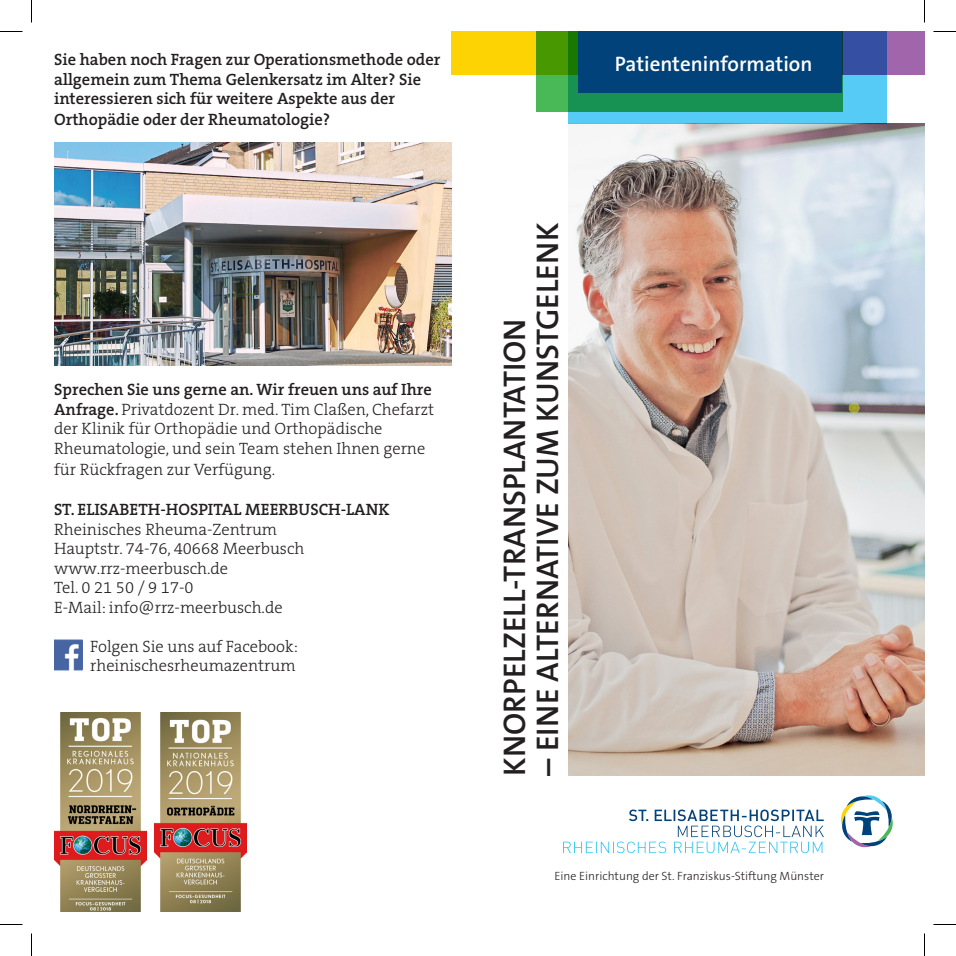
<style>
.page{position:relative;width:956px;height:956px;background:#fff}
.page>*{position:absolute;margin:0;border:0;box-sizing:border-box;transform-origin:0 0}
.t1{font:600 31.5px "The Sans B W6";color:#231f20}
.t2{font:600 21px "The Sans B W6";color:#fff}
.t3{font:300 16.5px/19.5px "The Serif B W3";color:#231f20}
.t4{font:600 16.5px/19.5px "The Serif B W6";color:#231f20}
.t5{font:300 12px "The Sans B W3";color:#231f20}
.s1{font-family:"The Serif B W6";font-weight:600}
</style>
<div class="page">
<img style="left:569px;top:123px;width:355px;height:653px">
<svg style="left:563px;top:809px;width:261px;height:44px"></svg>
<svg style="left:841px;top:795px;width:52px;height:53px"></svg>
<img style="left:54px;top:142px;width:397px;height:224px">
<img style="left:54px;top:640px;width:29px;height:31px">
<img style="left:155px;top:713px;width:92px;height:199px">
<img style="left:54px;top:713px;width:92px;height:199px">
<div style="left:842px;top:32px;width:82px;height:43px;background:#a065aa"></div>
<div style="left:451px;top:32px;width:365px;height:43px;background:#fed304"></div>
<svg style="left:569px;top:32px;width:318px;height:91px;background:#4ca9dd"></svg>
<svg style="left:536px;top:32px;width:306px;height:80px;background:#269741"></svg>
<div style="left:578px;top:32px;width:264px;height:61px;background:#004279"></div>
<svg style="left:0;top:31px;width:22px;height:1px"></svg>
<svg style="left:933px;top:31px;width:23px;height:1px"></svg>
<svg style="left:0;top:924px;width:22px;height:1px"></svg>
<svg style="left:933px;top:924px;width:23px;height:1px"></svg>
<svg style="left:31px;top:0;width:1px;height:23px"></svg>
<svg style="left:31px;top:933px;width:1px;height:23px"></svg>
<svg style="left:924px;top:0;width:1px;height:23px"></svg>
<svg style="left:924px;top:933px;width:1px;height:23px"></svg>
<p class="t4" style="left:54px;top:50px;width:388px">Sie haben noch Fragen zur Operationsmethode oder allgemein zum Thema Gelenkersatz im Alter? Sie interessieren sich für weitere Aspekte aus der</p>
<p class="t4" style="left:54px;top:110px;width:277px">Orthopädie oder der Rheumatologie?</p>
<p class="t3" style="left:54px;top:380px;width:382px"><span class="s1">Sprechen Sie uns gerne an. Wir freuen uns auf Ihre<br>Anfrage.</span> Privatdozent Dr. med. Tim Claßen, Chefarzt der Klinik für Orthopädie und Orthopädische</p>
<p class="t3" style="left:54px;top:439px;width:373px">Rheumatologie, und sein Team stehen Ihnen gerne</p>
<p class="t3" style="left:54px;top:460px;width:223px">für Rückfragen zur Verfügung.</p>
<p class="t4" style="left:54px;top:500px;width:337px">ST. ELISABETH-HOSPITAL MEERBUSCH-LANK</p>
<p class="t3" style="left:54px;top:520px;width:225px">Rheinisches Rheuma-Zentrum</p>
<p class="t3" style="left:54px;top:539px;width:252px">Hauptstr. 74-76, 40668 Meerbusch</p>
<p class="t3" style="left:54px;top:559px;width:176px">www.rrz-meerbusch.de</p>
<p class="t3" style="left:54px;top:578px;width:141px">Tel. 0 21 50 / 9 17-0</p>
<p class="t3" style="left:54px;top:598px;width:230px">E-Mail: info@rrz-meerbusch.de</p>
<p class="t3" style="left:90px;top:637px;width:210px">Folgen Sie uns auf Facebook:</p>
<p class="t3" style="left:90px;top:656px;width:207px">rheinischesrheumazentrum</p>
<p class="t2" style="left:615px;top:50px;width:199px">Patienteninformation</p>
<p class="t1" style="left:494px;top:776px;width:459px;rotate:-90deg">KNORPELZELL-TRANSPLANTATION</p>
<p class="t1" style="left:527px;top:776px;width:554px;rotate:-90deg">– EINE ALTERNATIVE ZUM KUNSTGELENK</p>
<p class="t5" style="left:554px;top:868px;width:271px">Eine Einrichtung der St. Franziskus-Stiftung Münster</p>
</div>
